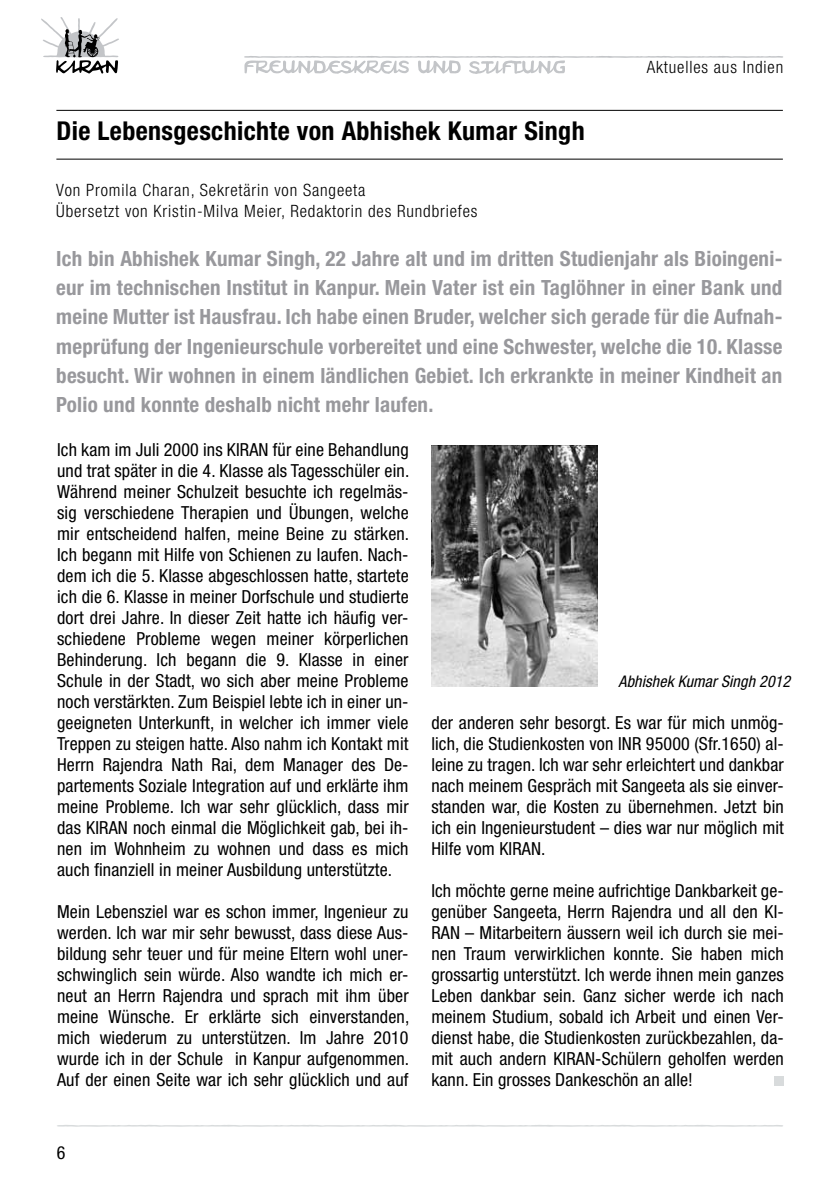
<style>
.page{position:relative;width:840px;height:1191px;background:#fff}
.page>*{position:absolute;margin:0;border:0;box-sizing:border-box;transform-origin:0 0}
.t1{font:700 condensed 26px "Helvetica Neue";letter-spacing:.015em;color:#000}
.t2{font:700 condensed 21px/29px "Helvetica Neue";letter-spacing:.01em;color:#98989c;text-align:justify}
.t3{font:condensed 18px/21px "Helvetica Neue";letter-spacing:.01em;color:#000;text-align:justify}
.t4{font:300 condensed 17px/21px "Helvetica Neue";letter-spacing:.05em;color:#000}
.t5{font:italic condensed 16px "Helvetica Neue";letter-spacing:.01em;color:#000}
</style>
<div class="page">
<svg style="left:57px;top:1125px;width:725px;height:1px"></svg>
<svg style="left:41px;top:17px;width:78px;height:56px"></svg>
<svg style="left:244px;top:56px;width:538px;height:18px"></svg>
<hr style="left:56px;top:110px;width:726px;height:1px;background:#000">
<hr style="left:56px;top:159px;width:726px;height:1px;background:#000">
<div style="left:773px;top:1075px;width:10px;height:10px;background:#d8dbdc"></div>
<img style="left:431px;top:445px;width:166px;height:241px">
<h1 class="t1" style="left:56px;top:115px;width:529px">Die Lebensgeschichte von Abhishek Kumar Singh</h1>
<p class="t4" style="left:646px;top:57px;width:138px">Aktuelles aus Indien</p>
<p class="t4" style="left:56px;top:179px;width:422px">Von Promila Charan, Sekretärin von Sangeeta<br>Übersetzt von Kristin-Milva Meier, Redaktorin des Rundbriefes</p>
<p class="t2" style="left:56px;top:244px;width:727px">Ich bin Abhishek Kumar Singh, 22 Jahre alt und im dritten Studienjahr als Bioingeni&shy;eur im technischen Institut in Kanpur. Mein Vater ist ein Taglöhner in einer Bank und meine Mutter ist Hausfrau. Ich habe einen Bruder, welcher sich gerade für die Aufnah&shy;meprüfung der Ingenieurschule vorbereitet und eine Schwester, welche die 10. Klasse besucht. Wir wohnen in einem ländlichen Gebiet. Ich erkrankte in meiner Kindheit an Polio und konnte deshalb nicht mehr laufen.</p>
<p class="t3" style="left:57px;top:438px;width:353px">Ich kam im Juli 2000 ins KIRAN für eine Behandlung und trat später in die 4. Klasse als Tagesschüler ein.<br>Während meiner Schulzeit besuchte ich regelmäs&shy;sig verschiedene Therapien und Übungen, welche mir entscheidend halfen, meine Beine zu stärken.<br>Ich begann mit Hilfe von Schienen zu laufen. Nach&shy;dem ich die 5. Klasse abgeschlossen hatte, startete ich die 6. Klasse in meiner Dorfschule und studierte dort drei Jahre. In dieser Zeit hatte ich häufig ver&shy;schiedene Probleme wegen meiner körperlichen Behinderung. Ich begann die 9. Klasse in einer Schule in der Stadt, wo sich aber meine Probleme noch verstärkten. Zum Beispiel lebte ich in einer un&shy;geeigneten Unterkunft, in welcher ich immer viele Treppen zu steigen hatte. Also nahm ich Kontakt mit Herrn Rajendra Nath Rai, dem Manager des De&shy;partements Soziale Integration auf und erklärte ihm meine Probleme. Ich war sehr glücklich, dass mir das KIRAN noch einmal die Möglichkeit gab, bei ih&shy;nen im Wohnheim zu wohnen und dass es mich auch finanziell in meiner Ausbildung unterstützte.</p>
<p class="t3" style="left:57px;top:901px;width:353px">Mein Lebensziel war es schon immer, Ingenieur zu werden. Ich war mir sehr bewusst, dass diese Aus&shy;bildung sehr teuer und für meine Eltern wohl uner&shy;schwinglich sein würde. Also wandte ich mich er&shy;neut an Herrn Rajendra und sprach mit ihm über meine Wünsche. Er erklärte sich einverstanden, mich wiederum zu unterstützen. Im Jahre 2010 wurde ich in der Schule in Kanpur aufgenommen.<br>Auf der einen Seite war ich sehr glücklich und auf</p>
<p class="t3" style="left:57px;top:1142px;width:10px">6</p>
<p class="t5" style="left:618px;top:671px;width:173px">Abhishek Kumar Singh 2012</p>
<p class="t3" style="left:431px;top:711px;width:354px">der anderen sehr besorgt. Es war für mich unmög&shy;lich, die Studienkosten von INR 95000 (Sfr.1650) al&shy;leine zu tragen. Ich war sehr erleichtert und dankbar nach meinem Gespräch mit Sangeeta als sie einver&shy;standen war, die Kosten zu übernehmen. Jetzt bin ich ein Ingenieurstudent – dies war nur möglich mit Hilfe vom KIRAN.</p>
<p class="t3" style="left:431px;top:879px;width:354px">Ich möchte gerne meine aufrichtige Dankbarkeit ge&shy;genüber Sangeeta, Herrn Rajendra und all den KI-RAN – Mitarbeitern äussern weil ich durch sie mei&shy;nen Traum verwirklichen konnte. Sie haben mich grossartig unterstützt. Ich werde ihnen mein ganzes Leben dankbar sein. Ganz sicher werde ich nach meinem Studium, sobald ich Arbeit und einen Ver&shy;dienst habe, die Studienkosten zurückbezahlen, da&shy;mit auch andern KIRAN-Schülern geholfen werden kann. Ein grosses Dankeschön an alle!</p>
</div>
